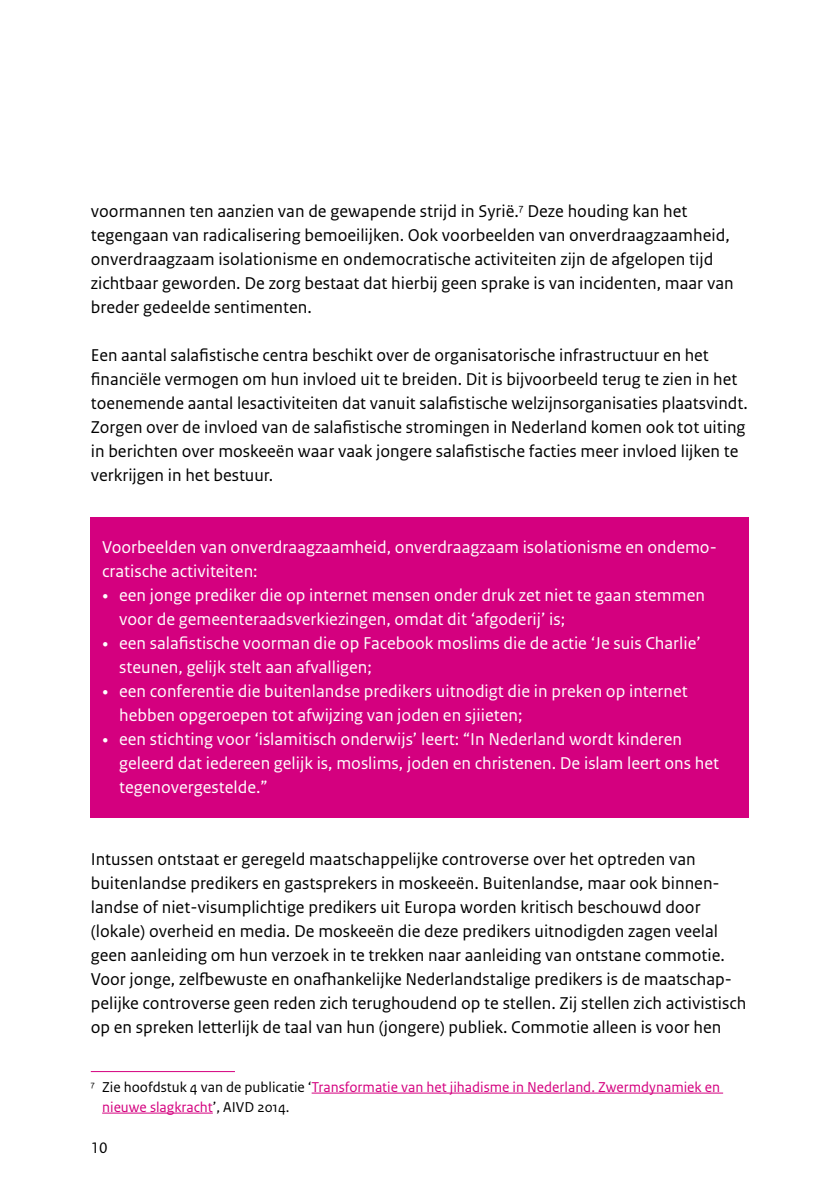
<style>
.page{position:relative;width:840px;height:1191px;background:#fff}
.page>*{position:absolute;margin:0;border:0;box-sizing:border-box;transform-origin:0 0}
._10_RO_Broodtekst_Sa{font:18px/24px "Rijksoverheid Sans Text";color:#000}
.t1{font:18px/24px "Rijksoverheid Sans Text";color:#fff}
.t2{font:16px "Rijksoverheid Sans Text";color:#000}
._14_RO_Voetnoot{font:15px/20px "Rijksoverheid Sans Text";color:#d4007f}
.s1{font-family:"Rijksoverheid Serif"}
.s2{color:#000}
</style>
<div class="page">
<div style="left:91px;top:517px;width:657px;height:300px;background:#d4007f"></div>
<hr style="left:91px;top:1071px;width:144px;height:1px;background:#d4007f">
<hr style="left:311px;top:1092px;width:411px;height:1px;background:#d4007f">
<hr style="left:102px;top:1112px;width:111px;height:1px;background:#d4007f">
<p class="_10_RO_Broodtekst_Sa" style="left:91px;top:199px;width:644px">voormannen ten aanzien van de gewapende strijd in Syrië.<sup>7</sup> Deze houding kan het tegengaan van radicalisering bemoeilijken. Ook voorbeelden van onverdraagzaamheid, onverdraagzaam isolationisme en ondemocratische activiteiten zijn de afgelopen tijd zichtbaar geworden. De zorg bestaat dat hierbij geen sprake is van incidenten, maar van breder gedeelde sentimenten.</p>
<p class="_10_RO_Broodtekst_Sa" style="left:91px;top:343px;width:658px">Een aantal salafistische centra beschikt over de organisatorische infrastructuur en het financiële vermogen om hun invloed uit te breiden. Dit is bijvoorbeeld terug te zien in het toenemende aantal lesactiviteiten dat vanuit salafistische welzijnsorganisaties plaatsvindt.<br>Zorgen over de invloed van de salafistische stromingen in Nederland komen ook tot uiting in berichten over moskeeën waar vaak jongere salafistische facties meer invloed lijken te verkrijgen in het bestuur.</p>
<p class="t1" style="left:102px;top:535px;width:616px">Voorbeelden van onverdraagzaamheid, onverdraagzaam isolationisme en ondemo&shy;cratische activiteiten:</p>
<p class="t1" style="left:119px;top:583px;width:587px;text-indent:-17px"><span class="s1">•</span> een jonge prediker die op internet mensen onder druk zet niet te gaan stemmen voor de gemeenteraadsverkiezingen, omdat dit ‘afgoderij’ is;</p>
<p class="t1" style="left:119px;top:631px;width:583px;text-indent:-17px"><span class="s1">•</span> een salafistische voorman die op Facebook moslims die de actie ‘Je suis Charlie’ steunen, gelijk stelt aan afvalligen;</p>
<p class="t1" style="left:119px;top:679px;width:570px;text-indent:-17px"><span class="s1">•</span> een conferentie die buitenlandse predikers uitnodigt die in preken op internet hebben opgeroepen tot afwijzing van joden en sjiieten;</p>
<p class="t1" style="left:119px;top:727px;width:601px;text-indent:-17px"><span class="s1">•</span> een stichting voor ‘islamitisch onderwijs’ leert: “In Nederland wordt kinderen geleerd dat iedereen gelijk is, moslims, joden en christenen. De islam leert ons het tegenovergestelde.”</p>
<p class="_10_RO_Broodtekst_Sa" style="left:91px;top:847px;width:656px">Intussen ontstaat er geregeld maatschappelijke controverse over het optreden van buitenlandse predikers en gastsprekers in moskeeën. Buitenlandse, maar ook binnen&shy;landse of niet-visumplichtige predikers uit Europa worden kritisch beschouwd door (lokale) overheid en media. De moskeeën die deze predikers uitnodigden zagen veelal geen aanleiding om hun verzoek in te trekken naar aanleiding van ontstane commotie.<br>Voor jonge, zelfbewuste en onafhankelijke Nederlandstalige predikers is de maatschap&shy;pelijke controverse geen reden zich terughoudend op te stellen. Zij stellen zich activistisch op en spreken letterlijk de taal van hun (jongere) publiek. Commotie alleen is voor hen</p>
<p class="_14_RO_Voetnoot" style="left:102px;top:1077px;width:619px;text-indent:-11px"><sup>7</sup> <span class="s2">Zie hoofdstuk 4 van de publicatie ‘</span>Transformatie van het jihadisme in Nederland. Zwermdynamiek en nieuwe slagkracht<span class="s2">’, AIVD 2014.</span></p>
<p class="t2" style="left:91px;top:1138px;width:18px">10</p>
</div>
